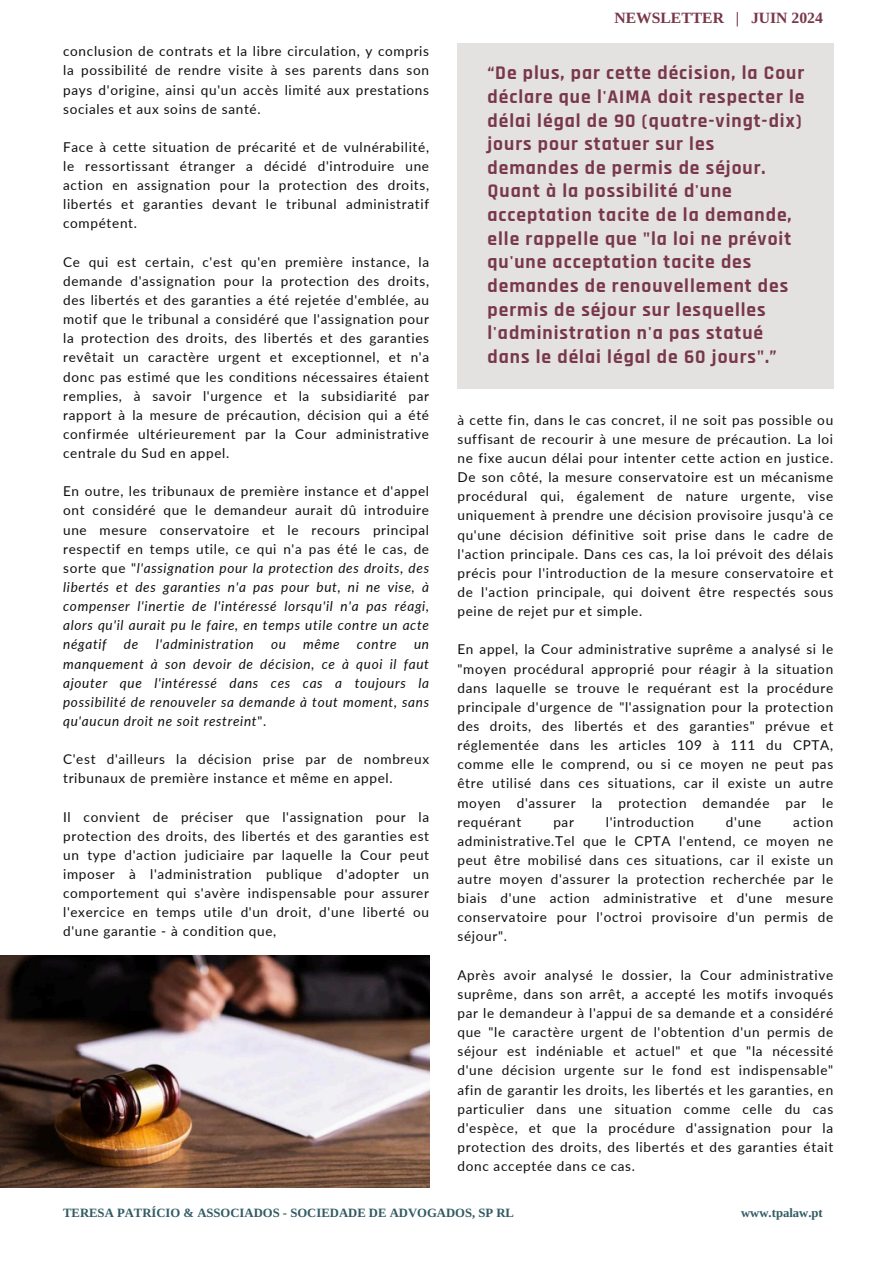
<style>
.page{position:relative;width:894px;height:1264px;background:#fff}
.page>*{position:absolute;margin:0;border:0;box-sizing:border-box;transform-origin:0 0}
.t1{font:700 19.5px/23.7px "Rajdhani";letter-spacing:.05em;color:#783849}
.t2{font:700 15.6px "Libra Serif Modern";color:#783849}
.t3{font:13.5px/19.2px "Lato";letter-spacing:.05em;color:#100f0e;text-align:justify}
.t4{font:italic 13.5px/19px "Lato";letter-spacing:.05em;color:#100f0e;text-align:justify}
.t5{font:700 12.75px "Libra Serif Modern";color:#315b63}
.s1{font-style:normal}
</style>
<div class="page">
<div style="left:457px;top:43px;width:376px;height:345px;background:#e4e1e1"></div>
<img style="left:0;top:955px;width:430px;height:232px">
<h2 class="t3" style="left:63px;top:41px;width:367px">conclusion de contrats et la libre circulation, y compris la possibilité de rendre visite à ses parents dans son pays d'origine, ainsi qu'un accès limité aux prestations sociales et aux soins de santé.</h2>
<p class="t3" style="left:63px;top:137px;width:367px">Face à cette situation de précarité et de vulnérabilité, le ressortissant étranger a décidé d'introduire une action en assignation pour la protection des droits, libertés et garanties devant le tribunal administratif compétent.</p>
<p class="t3" style="left:63px;top:252px;width:367px">Ce qui est certain, c'est qu'en première instance, la demande d'assignation pour la protection des droits, des libertés et des garanties a été rejetée d'emblée, au motif que le tribunal a considéré que l'assignation pour la protection des droits, des libertés et des garanties revêtait un caractère urgent et exceptionnel, et n'a donc pas estimé que les conditions nécessaires étaient remplies, à savoir l'urgence et la subsidiarité par rapport à la mesure de précaution, décision qui a été confirmée ultérieurement par la Cour administrative centrale du Sud en appel.</p>
<p class="t4" style="left:63px;top:481px;width:367px"><span class="s1">En outre, les tribunaux de première instance et d'appel ont considéré que le demandeur aurait dû introduire une mesure conservatoire et le recours principal respectif en temps utile, ce qui n'a pas été le cas, de sorte que "</span>l'assignation pour la protection des droits, des libertés et des garanties n'a pas pour but, ni ne vise, à compenser l'inertie de l'intéressé lorsqu'il n'a pas réagi, alors qu'il aurait pu le faire, en temps utile contre un acte négatif</p>
<p class="t4" style="left:124px;top:634px;width:16px">de</p>
<p class="t4" style="left:156px;top:634px;width:99px">l'administration</p>
<p class="t4" style="left:271px;top:634px;width:16px">ou</p>
<p class="t4" style="left:303px;top:634px;width:38px">même</p>
<p class="t4" style="left:357px;top:634px;width:41px">contre</p>
<p class="t4" style="left:63px;top:634px;width:367px;text-indent:351px">un manquement à son devoir de décision, ce à quoi il faut ajouter que l'intéressé dans ces cas a toujours la possibilité de renouveler sa demande à tout moment, sans qu'aucun droit ne soit restreint<span class="s1">".</span></p>
<p class="t3" style="left:63px;top:749px;width:367px">C'est d'ailleurs la décision prise par de nombreux tribunaux de première instance et même en appel.</p>
<p class="t3" style="left:63px;top:806px;width:367px">Il convient de préciser que l'assignation pour la protection des droits, des libertés et des garanties est un type d'action judiciaire par laquelle la Cour peut imposer à l'administration publique d'adopter un comportement qui s'avère indispensable pour assurer l'exercice en temps utile d'un droit, d'une liberté ou d'une garantie - à condition que,</p>
<p class="t2" style="left:614px;top:9px;width:210px">NEWSLETTER | JUIN 2024</p>
<p class="t1" style="left:487px;top:62px;width:318px">“De plus, par cette décision, la Cour déclare que l'AIMA doit respecter le délai légal de 90 (quatre-vingt-dix) jours pour statuer sur les demandes de permis de séjour.<br>Quant à la possibilité d'une acceptation tacite de la demande, elle rappelle que "la loi ne prévoit qu'une acceptation tacite des demandes de renouvellement des permis de séjour sur lesquelles l'administration n'a pas statué dans le délai légal de 60 jours".”</p>
<p class="t3" style="left:457px;top:410px;width:377px">à cette fin, dans le cas concret, il ne soit pas possible ou suffisant de recourir à une mesure de précaution. La loi ne fixe aucun délai pour intenter cette action en justice.<br>De son côté, la mesure conservatoire est un mécanisme procédural qui, également de nature urgente, vise uniquement à prendre une décision provisoire jusqu'à ce qu'une décision définitive soit prise dans le cadre de l'action principale. Dans ces cas, la loi prévoit des délais précis pour l'introduction de la mesure conservatoire et de l'action principale, qui doivent être respectés sous peine de rejet pur et simple.</p>
<p class="t3" style="left:457px;top:639px;width:377px">En appel, la Cour administrative suprême a analysé si le "moyen procédural approprié pour réagir à la situation dans laquelle se trouve le requérant est la procédure principale d'urgence de "l'assignation pour la protection des droits, des libertés et des garanties" prévue et réglementée dans les articles 109 à 111 du CPTA, comme elle le comprend, ou si ce moyen ne peut pas être utilisé dans ces situations, car il existe un autre moyen d'assurer la protection demandée par le requérant</p>
<p class="t3" style="left:553px;top:811px;width:22px">par</p>
<p class="t3" style="left:605px;top:811px;width:90px">l'introduction</p>
<p class="t3" style="left:725px;top:811px;width:37px">d'une</p>
<p class="t3" style="left:457px;top:811px;width:377px;text-indent:336px">action administrative.Tel que le CPTA l'entend, ce moyen ne peut être mobilisé dans ces situations, car il existe un autre moyen d'assurer la protection recherchée par le biais d'une action administrative et d'une mesure conservatoire pour l'octroi provisoire d'un permis de séjour".</p>
<h3 class="t3" style="left:457px;top:964px;width:377px">Après avoir analysé le dossier, la Cour administrative suprême, dans son arrêt, a accepté les motifs invoqués par le demandeur à l'appui de sa demande et a considéré que "le caractère urgent de l'obtention d'un permis de séjour est indéniable et actuel" et que "la nécessité d'une décision urgente sur le fond est indispensable" afin de garantir les droits, les libertés et les garanties, en particulier dans une situation comme celle du cas d'espèce, et que la procédure d'assignation pour la protection des droits, des libertés et des garanties était donc acceptée dans ce cas.</h3>
<p class="t5" style="left:63px;top:1204px;width:452px">TERESA PATRÍCIO &amp; ASSOCIADOS - SOCIEDADE DE ADVOGADOS, SP RL</p>
<h1 class="t5" style="left:740px;top:1204px;width:83px">www.tpalaw.pt</h1>
</div>
